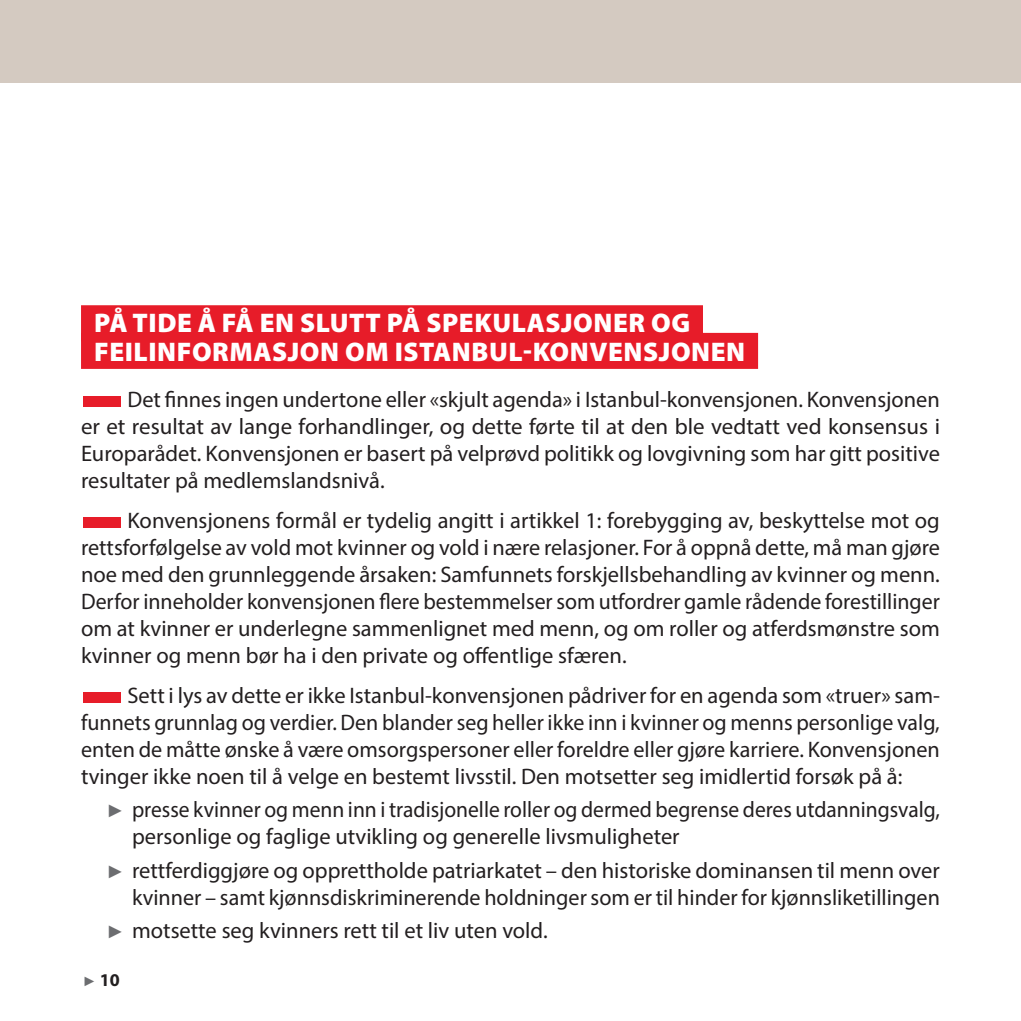
<style>
.page{position:relative;width:1021px;height:1021px;background:#fff}
.page>*{position:absolute;margin:0;border:0;box-sizing:border-box;transform-origin:0 0}
.t1{font:900 27px/29.2px "Myriad Pro";letter-spacing:.02em;color:#fff}
.t2{font:22.5px/27px "Myriad Pro";color:#231f20;text-align:justify}
.t3{font:22.5px/27px "Myriad Pro";color:#231f20;scale:.96 1}
.t4{font:700 18px "Myriad Pro";color:#231f20}
.s1{color:#e71c29}
.s2{font-family:"Arial";font-size:18px;color:#6c6d70}
.s3{font-family:"Arial";font-weight:400;font-size:13.5px;color:#6c6d70}
</style>
<div class="page">
<div style="left:81px;top:305px;width:622px;height:36px;background:#e71c29"></div>
<div style="left:81px;top:333px;width:677px;height:36px;background:#e71c29"></div>
<div style="left:0;top:0;width:1020px;height:83px;background:#d4cac1"></div>
<p class="t1" style="left:94px;top:307px;width:652px">PÅ TIDE Å FÅ EN SLUTT PÅ SPEKULASJONER OG<br>FEILINFORMASJON OM ISTANBUL-KONVENSJONEN</p>
<p class="t2" style="left:81px;top:386px;width:860px"><span class="s1">■</span>Det finnes ingen undertone eller «skjult agenda» i Istanbul-konvensjonen. Konvensjonen er et resultat av lange forhandlinger, og dette førte til at den ble vedtatt ved konsensus i Europarådet. Konvensjonen er basert på velprøvd politikk og lovgivning som har gitt positive resultater på medlemslandsnivå.</p>
<p class="t2" style="left:81px;top:506px;width:860px"><span class="s1">■</span>Konvensjonens formål er tydelig angitt i artikkel 1: forebygging av, beskyttelse mot og rettsforfølgelse av vold mot kvinner og vold i nære relasjoner. For å oppnå dette, må man gjøre noe med den grunnleggende årsaken: Samfunnets forskjellsbehandling av kvinner og menn.<br>Derfor inneholder konvensjonen flere bestemmelser som utfordrer gamle rådende forestillinger om at kvinner er underlegne sammenlignet med menn, og om roller og atferdsmønstre som kvinner og menn bør ha i den private og offentlige sfæren.</p>
<p class="t2" style="left:81px;top:681px;width:860px"><span class="s1">■</span>Sett i lys av dette er ikke Istanbul-konvensjonen pådriver for en agenda som «truer» sam&shy;funnets grunnlag og verdier. Den blander seg heller ikke inn i kvinner og menns personlige valg, enten de måtte ønske å være omsorgspersoner eller foreldre eller gjøre karriere. Konvensjonen tvinger ikke noen til å velge en bestemt livsstil. Den motsetter seg imidlertid forsøk på å:</p>
<p class="t3" style="left:132px;top:795px;width:843px;text-indent:-26px"><span class="s2">►</span> presse kvinner og menn inn i tradisjonelle roller og dermed begrense deres utdanningsvalg, personlige og faglige utvikling og generelle livsmuligheter</p>
<p class="t2" style="left:107px;top:856px;width:835px;text-align:right"><span class="s2">►</span> rettferdiggjøre og opprettholde patriarkatet – den historiske dominansen til menn over kvinner – samt kjønnsdiskriminerende holdninger som er til hinder for kjønnsliketillingen</p>
<p class="t2" style="left:107px;top:916px;width:442px"><span class="s2">►</span> motsette seg kvinners rett til et liv uten vold.</p>
<p class="t4" style="left:83px;top:968px;width:38px"><span class="s3">►</span> 10</p>
</div>
